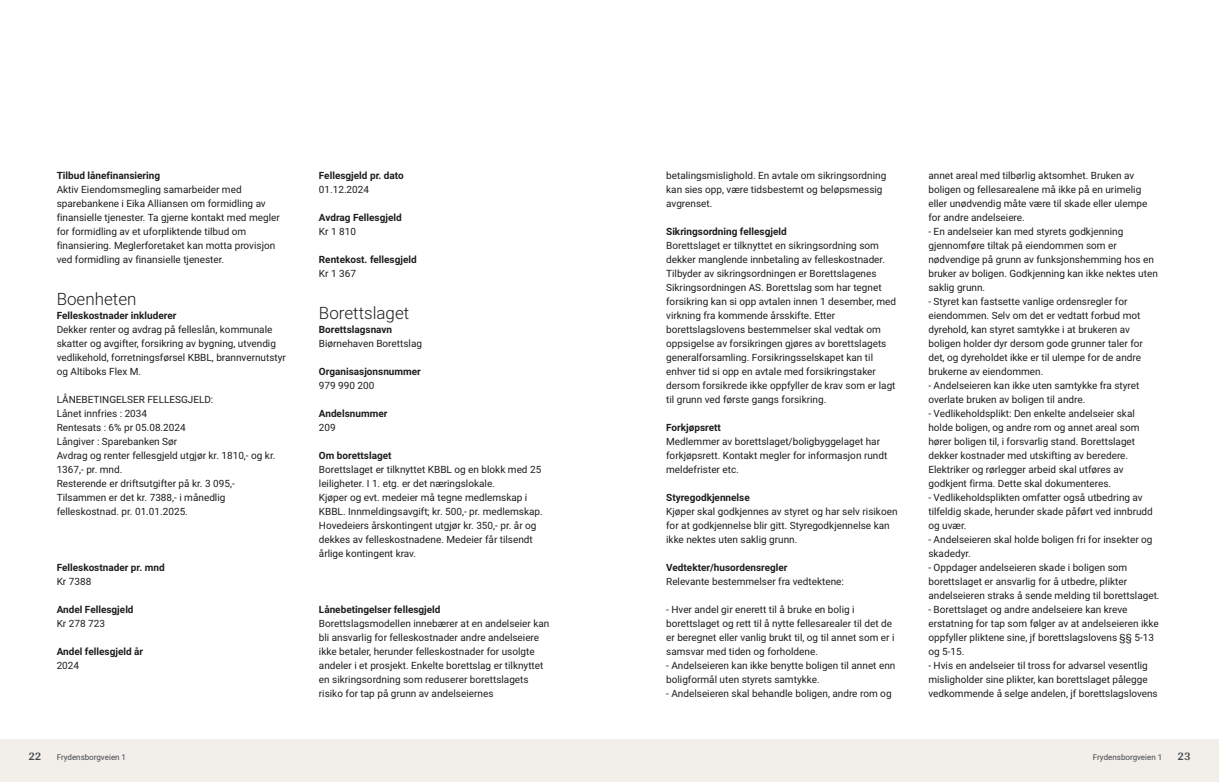
<style>
.page{position:relative;width:1219px;height:782px;background:#fff}
.page>*{position:absolute;margin:0;border:0;box-sizing:border-box;transform-origin:0 0}
.t1{font:300 17px "Roboto Vitec";color:#1d1d1b}
.t2{font:700 12px "Arya";color:#414749}
.t3{font:10px/14px "Roboto Vitec";color:#1d1d1b}
.t4{font:700 10px "Roboto Vitec";color:#1d1d1b}
.t5{font:8px "Roboto Vitec";color:#414749}
</style>
<div class="page">
<div style="left:0;top:739px;width:612px;height:42px;background:#f2eeea"></div>
<div style="left:607px;top:739px;width:612px;height:42px;background:#f2eeea"></div>
<p class="t4" style="left:57px;top:168px;width:105px">Tilbud lånefinansiering</p>
<p class="t3" style="left:57px;top:181px;width:225px">Aktiv Eiendomsmegling samarbeider med sparebankene i Eika Alliansen om formidling av finansielle tjenester. Ta gjerne kontakt med megler for formidling av et uforpliktende tilbud om finansiering. Meglerforetaket kan motta provisjon ved formidling av finansielle tjenester.</p>
<h1 class="t1" style="left:57px;top:286px;width:81px">Boenheten</h1>
<p class="t4" style="left:57px;top:308px;width:121px">Felleskostnader inkluderer</p>
<p class="t3" style="left:57px;top:321px;width:231px">Dekker renter og avdrag på felleslån, kommunale skatter og avgifter, forsikring av bygning, utvendig vedlikehold, forretningsførsel KBBL, brannvernutstyr og Altiboks Flex M.</p>
<p class="t3" style="left:57px;top:391px;width:220px">LÅNEBETINGELSER FELLESGJELD:<br>Lånet innfries : 2034<br>Rentesats : 6% pr 05.08.2024<br>Långiver : Sparebanken Sør<br>Avdrag og renter fellesgjeld utgjør kr. 1810,‑ og kr.<br>1367,‑ pr. mnd.<br>Resterende er driftsutgifter på kr. 3 095,‑<br>Tilsammen er det kr. 7388,‑ i månedlig felleskostnad. pr. 01.01.2025.</p>
<p class="t4" style="left:57px;top:560px;width:110px">Felleskostnader pr. mnd</p>
<p class="t3" style="left:57px;top:573px;width:36px">Kr 7388</p>
<p class="t4" style="left:57px;top:602px;width:78px">Andel Fellesgjeld</p>
<p class="t3" style="left:57px;top:615px;width:50px">Kr 278 723</p>
<p class="t4" style="left:57px;top:644px;width:88px">Andel fellesgjeld år</p>
<p class="t3" style="left:57px;top:657px;width:24px">2024</p>
<p class="t2" style="left:28px;top:749px;width:15px">22</p>
<p class="t5" style="left:57px;top:751px;width:71px">Frydensborgveien 1</p>
<p class="t4" style="left:319px;top:168px;width:86px">Fellesgjeld pr. dato</p>
<p class="t3" style="left:319px;top:181px;width:52px">01.12.2024</p>
<p class="t4" style="left:319px;top:210px;width:84px">Avdrag Fellesgjeld</p>
<p class="t3" style="left:319px;top:223px;width:39px">Kr 1 810</p>
<p class="t4" style="left:319px;top:252px;width:99px">Rentekost. fellesgjeld</p>
<p class="t3" style="left:319px;top:265px;width:39px">Kr 1 367</p>
<h1 class="t1" style="left:319px;top:300px;width:92px">Borettslaget</h1>
<p class="t4" style="left:319px;top:322px;width:75px">Borettslagsnavn</p>
<p class="t3" style="left:319px;top:335px;width:105px">Biørnehaven Borettslag</p>
<p class="t4" style="left:319px;top:364px;width:103px">Organisasjonsnummer</p>
<p class="t3" style="left:319px;top:377px;width:57px">979 990 200</p>
<p class="t4" style="left:319px;top:406px;width:70px">Andelsnummer</p>
<p class="t3" style="left:319px;top:419px;width:18px">209</p>
<p class="t4" style="left:319px;top:448px;width:74px">Om borettslaget</p>
<p class="t3" style="left:319px;top:461px;width:225px">Borettslaget er tilknyttet KBBL og en blokk med 25 leiligheter. I 1. etg. er det næringslokale.<br>Kjøper og evt. medeier må tegne medlemskap i KBBL. Innmeldingsavgift; kr. 500,‑ pr. medlemskap.<br>Hovedeiers årskontingent utgjør kr. 350,‑ pr. år og dekkes av felleskostnadene. Medeier får tilsendt årlige kontingent krav.</p>
<p class="t4" style="left:319px;top:602px;width:123px">Lånebetingelser fellesgjeld</p>
<p class="t3" style="left:319px;top:615px;width:232px">Borettslagsmodellen innebærer at en andelseier kan bli ansvarlig for felleskostnader andre andelseiere ikke betaler, herunder felleskostnader for usolgte andeler i et prosjekt. Enkelte borettslag er tilknyttet en sikringsordning som reduserer borettslagets risiko for tap på grunn av andelseiernes</p>
<p class="t3" style="left:666px;top:167px;width:222px">betalingsmislighold. En avtale om sikringsordning kan sies opp, være tidsbestemt og beløpsmessig avgrenset.</p>
<p class="t4" style="left:666px;top:224px;width:122px">Sikringsordning fellesgjeld</p>
<p class="t3" style="left:666px;top:237px;width:232px">Borettslaget er tilknyttet en sikringsordning som dekker manglende innbetaling av felleskostnader.<br>Tilbyder av sikringsordningen er Borettslagenes Sikringsordningen AS. Borettslag som har tegnet forsikring kan si opp avtalen innen 1 desember, med virkning fra kommende årsskifte. Etter borettslagslovens bestemmelser skal vedtak om oppsigelse av forsikringen gjøres av borettslagets generalforsamling. Forsikringsselskapet kan til enhver tid si opp en avtale med forsikringstaker dersom forsikrede ikke oppfyller de krav som er lagt til grunn ved første gangs forsikring.</p>
<p class="t4" style="left:666px;top:420px;width:56px">Forkjøpsrett</p>
<p class="t3" style="left:666px;top:433px;width:223px">Medlemmer av borettslaget/boligbyggelaget har forkjøpsrett. Kontakt megler for informasjon rundt meldefrister etc.</p>
<p class="t4" style="left:666px;top:490px;width:85px">Styregodkjennelse</p>
<p class="t3" style="left:666px;top:503px;width:233px">Kjøper skal godkjennes av styret og har selv risikoen for at godkjennelse blir gitt. Styregodkjennelse kan ikke nektes uten saklig grunn.</p>
<p class="t4" style="left:666px;top:560px;width:123px">Vedtekter/husordensregler</p>
<p class="t3" style="left:666px;top:573px;width:179px">Relevante bestemmelser fra vedtektene:</p>
<p class="t3" style="left:666px;top:601px;width:231px">‑ Hver andel gir enerett til å bruke en bolig i borettslaget og rett til å nytte fellesarealer til det de er beregnet eller vanlig brukt til, og til annet som er i samsvar med tiden og forholdene.<br>‑ Andelseieren kan ikke benytte boligen til annet enn boligformål uten styrets samtykke.<br>‑ Andelseieren skal behandle boligen, andre rom og</p>
<p class="t3" style="left:928px;top:167px;width:233px">annet areal med tilbørlig aktsomhet. Bruken av boligen og fellesarealene må ikke på en urimelig eller unødvendig måte være til skade eller ulempe for andre andelseiere.<br>‑ En andelseier kan med styrets godkjenning gjennomføre tiltak på eiendommen som er nødvendige på grunn av funksjonshemming hos en bruker av boligen. Godkjenning kan ikke nektes uten saklig grunn.<br>‑ Styret kan fastsette vanlige ordensregler for eiendommen. Selv om det er vedtatt forbud mot dyrehold, kan styret samtykke i at brukeren av boligen holder dyr dersom gode grunner taler for det, og dyreholdet ikke er til ulempe for de andre brukerne av eiendommen.<br>‑ Andelseieren kan ikke uten samtykke fra styret overlate bruken av boligen til andre.<br>‑ Vedlikeholdsplikt: Den enkelte andelseier skal holde boligen, og andre rom og annet areal som hører boligen til, i forsvarlig stand. Borettslaget dekker kostnader med utskifting av beredere.<br>Elektriker og rørlegger arbeid skal utføres av godkjent firma. Dette skal dokumenteres.<br>‑ Vedlikeholdsplikten omfatter også utbedring av tilfeldig skade, herunder skade påført ved innbrudd og uvær.<br>‑ Andelseieren skal holde boligen fri for insekter og skadedyr.<br>‑ Oppdager andelseieren skade i boligen som borettslaget er ansvarlig for å utbedre, plikter andelseieren straks å sende melding til borettslaget. ‑ Borettslaget og andre andelseiere kan kreve erstatning for tap som følger av at andelseieren ikke oppfyller pliktene sine, jf borettslagslovens §§ 5‑13 og 5‑15.<br>‑ Hvis en andelseier til tross for advarsel vesentlig misligholder sine plikter, kan borettslaget pålegge vedkommende å selge andelen, jf borettslagslovens</p>
<p class="t5" style="left:1093px;top:751px;width:71px">Frydensborgveien 1</p>
<p class="t2" style="left:1177px;top:749px;width:15px">23</p>
</div>
